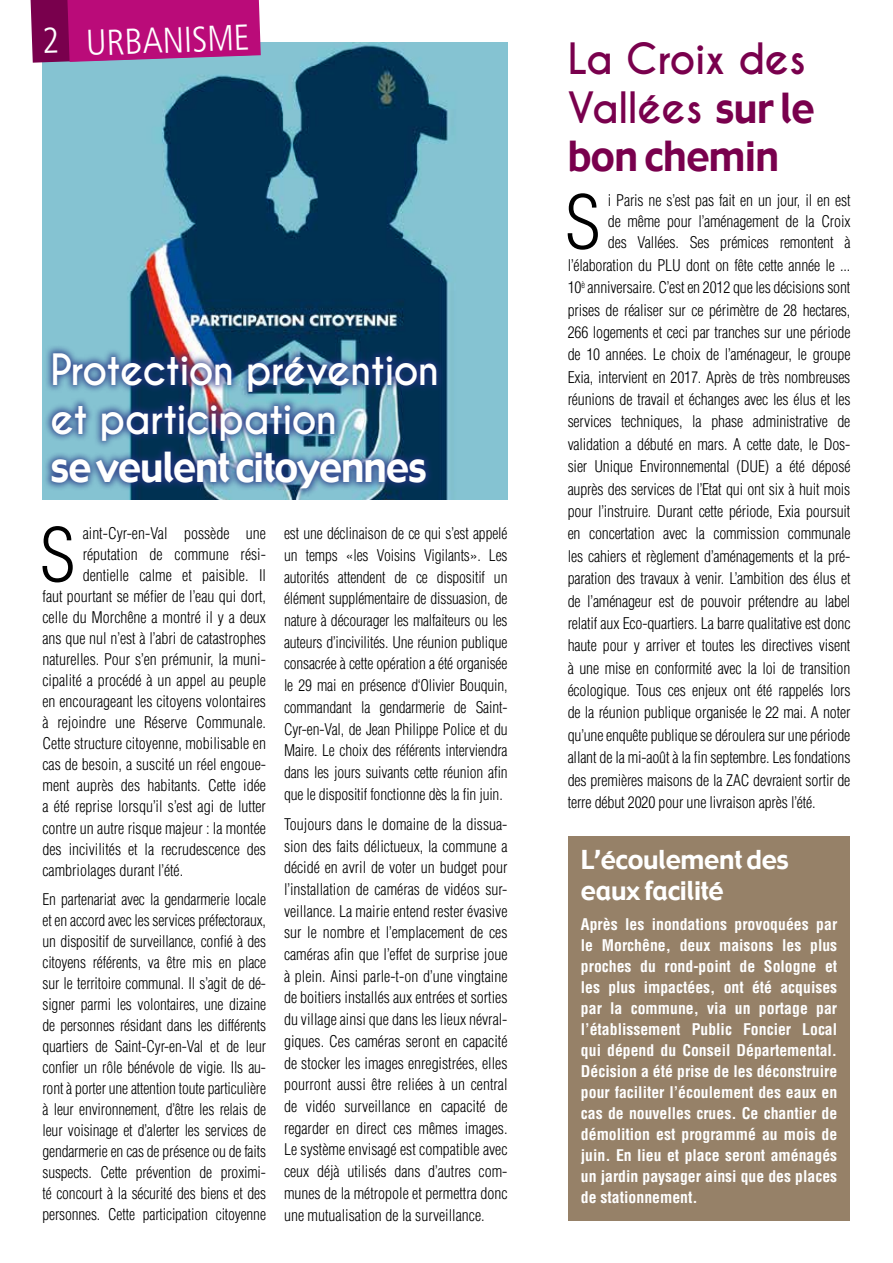
<style>
.page{position:relative;width:893px;height:1263px;background:#fff}
.page>*{position:absolute;margin:0;border:0;box-sizing:border-box;transform-origin:0 0}
.t1{font:300 condensed 71.7px "Helvetica";color:#000}
.t2{font:700 40.5px/48.6px "Caviar Dreams";letter-spacing:-.02em;color:#fff;scale:.95 1}
.t3{font:700 40.5px/48.6px "Caviar Dreams";letter-spacing:-.01em;color:#79004d}
.t4{font:40.5px "Gadget";letter-spacing:-.02em;color:#fff;scale:.95 1}
.t5{font:40.5px "Gadget";letter-spacing:-.01em;color:#79004d;scale:.96 1}
.t6{font:300 condensed 36px "Frutiger";color:#fff}
.t7{font:25.5px/30.6px "Gadget";letter-spacing:-.01em;color:#fff}
.t8{font:300 condensed 15.75px/21.8px "Helvetica";letter-spacing:-.01em;color:#000;text-align:justify}
.t9{font:700 condensed 15.75px/21px "Helvetica";color:#fff;text-align:justify}
.s1{font-family:"Gadget";font-weight:400}
</style>
<div class="page">
<img style="left:43px;top:43px;width:464px;height:457px">
<svg style="left:31px;top:0;width:230px;height:63px;background:#ad1678"></svg>
<div style="left:568px;top:836px;width:282px;height:384px;background:#968168"></div>
<div style="left:43px;top:344px;width:402px;height:153px;background:#243282;opacity:.75"></div>
<h3 class="t6" style="left:41px;top:24px;width:209px;rotate:-2deg">2 ur banisme</h3>
<h2 class="t2" style="left:51px;top:347px;width:410px">Protection prévention et participation</h2>
<h2 class="t4" style="left:51px;top:441px;width:398px">se veulent citoyennes</h2>
<h1 class="t1" style="left:40px;top:510px;width:37px">S</h1>
<p class="t8" style="left:83px;top:522px;width:185px">aint-Cyr-en-Val possède une</p>
<p class="t8" style="left:83px;top:543px;width:185px">réputation de commune rési-</p>
<p class="t8" style="left:83px;top:564px;width:185px">dentielle calme et paisible. Il</p>
<p class="t8" style="left:43px;top:585px;width:225px">faut pourtant se méfier de l’eau qui dort,</p>
<p class="t8" style="left:43px;top:606px;width:225px">celle du Morchêne a montré il y a deux</p>
<p class="t8" style="left:43px;top:627px;width:225px">ans que nul n’est à l’abri de catastrophes</p>
<p class="t8" style="left:43px;top:649px;width:225px">naturelles. Pour s’en prémunir, la muni-</p>
<p class="t8" style="left:43px;top:670px;width:225px">cipalité a procédé à un appel au peuple</p>
<p class="t8" style="left:43px;top:691px;width:225px">en encourageant les citoyens volontaires</p>
<p class="t8" style="left:43px;top:712px;width:225px">à rejoindre une Réserve Communale.</p>
<p class="t8" style="left:43px;top:733px;width:225px">Cette structure citoyenne, mobilisable en</p>
<p class="t8" style="left:43px;top:754px;width:225px">cas de besoin, a suscité un réel engoue-</p>
<p class="t8" style="left:43px;top:775px;width:225px">ment auprès des habitants. Cette idée</p>
<p class="t8" style="left:43px;top:796px;width:225px">a été reprise lorsqu’il s’est agi de lutter</p>
<p class="t8" style="left:43px;top:817px;width:225px">contre un autre risque majeur : la montée</p>
<p class="t8" style="left:43px;top:838px;width:225px">des incivilités et la recrudescence des</p>
<p class="t8" style="left:43px;top:859px;width:142px">cambriolages durant l’été.</p>
<p class="t8" style="left:43px;top:889px;width:225px;line-height:21px">En partenariat avec la gendarmerie locale et en accord avec les services préfectoraux, un dispositif de surveillance, confié à des citoyens référents, va être mis en place sur le territoire communal. Il s’agit de dé&shy;signer parmi les volontaires, une dizaine de personnes résidant dans les différents quartiers de Saint-Cyr-en-Val et de leur confier un rôle bénévole de vigie. Ils au&shy;ront à porter une attention toute particulière à leur environnement, d’être les relais de leur voisinage et d’alerter les services de gendarmerie en cas de présence ou de faits suspects. Cette prévention de proximi&shy;té concourt à la sécurité des biens et des personnes. Cette participation citoyenne</p>
<p class="t8" style="left:284px;top:522px;width:225px">est une déclinaison de ce qui s’est appelé un temps «les Voisins Vigilants». Les autorités attendent de ce dispositif un élément supplémentaire de dissuasion, de nature à décourager les malfaiteurs ou les auteurs d’incivilités. Une réunion publique consacrée à cette opération a été organisée le 29 mai en présence d‘Olivier Bouquin, commandant la gendarmerie de Saint-Cyr-en-Val, de Jean Philippe Police et du Maire. Le choix des référents interviendra dans les jours suivants cette réunion afin que le dispositif fonctionne dès la fin juin.</p>
<p class="t8" style="left:284px;top:813px;width:225px">Toujours dans le domaine de la dissua&shy;sion des faits délictueux, la commune a décidé en avril de voter un budget pour l’installation de caméras de vidéos sur&shy;veillance. La mairie entend rester évasive sur le nombre et l’emplacement de ces caméras afin que l’effet de surprise joue à plein. Ainsi parle-t-on d’une vingtaine de boitiers installés aux entrées et sorties du village ainsi que dans les lieux névral&shy;giques. Ces caméras seront en capacité de stocker les images enregistrées, elles pourront aussi être reliées à un central de vidéo surveillance en capacité de regarder en direct ces mêmes images.<br>Le système envisagé est compatible avec ceux déjà utilisés dans d’autres com&shy;munes de la métropole et permettra donc une mutualisation de la surveillance.</p>
<h2 class="t3" style="left:568px;top:36px;width:248px">La Croix des<br>Vallées <span class="s1">sur le</span></h2>
<h2 class="t5" style="left:568px;top:130px;width:222px">bon chemin</h2>
<h1 class="t1" style="left:565px;top:178px;width:37px">S</h1>
<p class="t8" style="left:608px;top:190px;width:244px">i Paris ne s’est pas fait en un jour, il en est</p>
<p class="t8" style="left:608px;top:211px;width:244px">de même pour l’aménagement de la Croix</p>
<p class="t8" style="left:608px;top:232px;width:244px">des Vallées. Ses prémices remontent à</p>
<p class="t8" style="left:568px;top:254px;width:284px">l’élaboration du PLU dont on fête cette année le ...</p>
<p class="t8" style="left:568px;top:276px;width:284px">10<sup>è</sup> anniversaire. C’est en 2012 que les décisions sont</p>
<p class="t8" style="left:568px;top:299px;width:284px">prises de réaliser sur ce périmètre de 28 hectares,</p>
<p class="t8" style="left:568px;top:321px;width:284px">266 logements et ceci par tranches sur une période</p>
<p class="t8" style="left:568px;top:344px;width:284px">de 10 années. Le choix de l’aménageur, le groupe</p>
<p class="t8" style="left:568px;top:366px;width:284px">Exia, intervient en 2017. Après de très nombreuses</p>
<p class="t8" style="left:568px;top:388px;width:284px">réunions de travail et échanges avec les élus et les</p>
<p class="t8" style="left:568px;top:411px;width:284px">services techniques, la phase administrative de</p>
<p class="t8" style="left:568px;top:433px;width:284px">validation a débuté en mars. A cette date, le Dos-</p>
<p class="t8" style="left:568px;top:456px;width:284px">sier Unique Environnemental (DUE) a été déposé</p>
<p class="t8" style="left:568px;top:478px;width:284px">auprès des services de l’Etat qui ont six à huit mois</p>
<p class="t8" style="left:568px;top:500px;width:284px">pour l’instruire. Durant cette période, Exia poursuit</p>
<p class="t8" style="left:568px;top:523px;width:284px">en concertation avec la commission communale</p>
<p class="t8" style="left:568px;top:545px;width:284px">les cahiers et règlement d’aménagements et la pré-</p>
<p class="t8" style="left:568px;top:567px;width:284px">paration des travaux à venir. L’ambition des élus et</p>
<p class="t8" style="left:568px;top:590px;width:284px">de l’aménageur est de pouvoir prétendre au label</p>
<p class="t8" style="left:568px;top:612px;width:284px">relatif aux Eco-quartiers. La barre qualitative est donc</p>
<p class="t8" style="left:568px;top:635px;width:284px">haute pour y arriver et toutes les directives visent</p>
<p class="t8" style="left:568px;top:657px;width:284px">à une mise en conformité avec la loi de transition</p>
<p class="t8" style="left:568px;top:679px;width:284px">écologique. Tous ces enjeux ont été rappelés lors</p>
<p class="t8" style="left:568px;top:702px;width:284px">de la réunion publique organisée le 22 mai. A noter</p>
<p class="t8" style="left:568px;top:724px;width:284px">qu’une enquête publique se déroulera sur une période</p>
<p class="t8" style="left:568px;top:746px;width:284px">allant de la mi-août à la fin septembre. Les fondations</p>
<p class="t8" style="left:568px;top:769px;width:284px">des premières maisons de la ZAC devraient sortir de</p>
<p class="t8" style="left:568px;top:791px;width:249px">terre début 2020 pour une livraison après l’été.</p>
<h3 class="t7" style="left:581px;top:846px;width:210px">L’écoulement des eaux facilité</h3>
<p class="t9" style="left:581px;top:913px;width:258px">Après les inondations provoquées par le Morchêne, deux maisons les plus proches du rond-point de Sologne et les plus impactées, ont été acquises par la commune, via un portage par l’établissement Public Foncier Local qui dépend du Conseil Départemental.<br>Décision a été prise de les déconstruire pour faciliter l’écoulement des eaux en cas de nouvelles crues. Ce chantier de démolition est programmé au mois de juin. En lieu et place seront aménagés un jardin paysager ainsi que des places de stationnement.</p>
</div>
